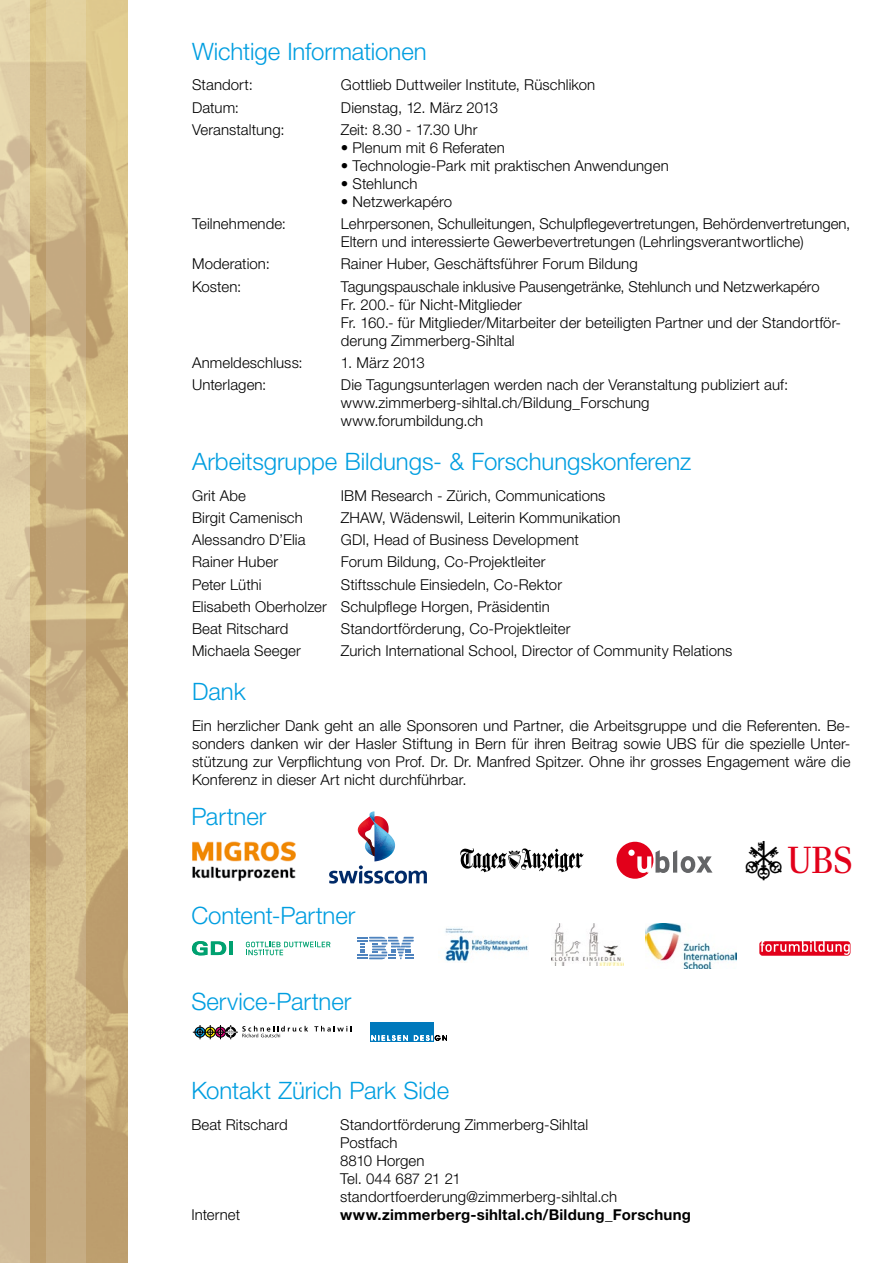
<style>
.page{position:relative;width:893px;height:1263px;background:#fff}
.page>*{position:absolute;margin:0;border:0;box-sizing:border-box;transform-origin:0 0}
.t1{font:36.75px "UBS Logo New";color:#000}
.t2{font:300 24px "Helvetica Neue LT Std";letter-spacing:-.005em;color:#009ee0}
.t3{font:300 15px/18px "Helvetica Neue LT Std";letter-spacing:.005em;color:#000}
.t4{font:700 15px "Helvetica Neue LT Std";letter-spacing:.015em;color:#000}
.s1{color:#e2001a}
</style>
<div class="page">
<img style="left:30px;top:0;width:98px;height:1263px">
<svg style="left:460px;top:848px;width:124px;height:24px"></svg>
<svg style="left:329px;top:811px;width:98px;height:73px"></svg>
<svg style="left:616px;top:842px;width:96px;height:37px"></svg>
<img style="left:192px;top:841px;width:104px;height:41px">
<svg style="left:46px;top:0;width:39px;height:1263px;background:#d0b98d"></svg>
<svg style="left:0;top:0;width:30px;height:1263px;background:#dac8a2"></svg>
<svg style="left:192px;top:941px;width:34px;height:14px"></svg>
<hr style="left:229px;top:941px;width:4px;height:14px;background:#00a170">
<svg style="left:246px;top:942px;width:84px;height:13px"></svg>
<img style="left:445px;top:928px;width:83px;height:35px">
<svg style="left:357px;top:937px;width:57px;height:22px"></svg>
<img style="left:552px;top:923px;width:71px;height:42px">
<img style="left:646px;top:923px;width:91px;height:46px">
<svg style="left:759px;top:941px;width:91px;height:15px"></svg>
<hr style="left:193px;top:1032px;width:45px;height:1px;background:#000">
<svg style="left:195px;top:1025px;width:41px;height:14px"></svg>
<svg style="left:242px;top:1026px;width:66px;height:11px"></svg>
<svg style="left:314px;top:1026px;width:37px;height:5px"></svg>
<div style="left:370px;top:1022px;width:64px;height:19px;background:#0079bc"></div>
<svg style="left:372px;top:1035px;width:36px;height:5px"></svg>
<svg style="left:414px;top:1035px;width:33px;height:5px"></svg>
<h2 class="t2" style="left:192px;top:36px;width:236px">Wichtige Informationen</h2>
<p class="t3" style="left:192px;top:76px;width:62px">Standort:</p>
<p class="t3" style="left:341px;top:76px;width:256px">Gottlieb Duttweiler Institute, Rüschlikon</p>
<p class="t3" style="left:192px;top:98px;width:48px">Datum:</p>
<p class="t3" style="left:341px;top:98px;width:159px">Dienstag, 12. März 2013</p>
<p class="t3" style="left:192px;top:120px;width:94px">Veranstaltung:</p>
<p class="t3" style="left:341px;top:120px;width:138px">Zeit: 8.30 - 17.30 Uhr</p>
<p class="t3" style="left:341px;top:138px;width:165px">• Plenum mit 6 Referaten</p>
<p class="t3" style="left:341px;top:156px;width:329px">• Technologie-Park mit praktischen Anwendungen</p>
<p class="t3" style="left:341px;top:174px;width:78px">• Stehlunch</p>
<p class="t3" style="left:341px;top:192px;width:113px">• Netzwerkapéro</p>
<p class="t3" style="left:192px;top:214px;width:96px">Teilnehmende:</p>
<p class="t3" style="left:341px;top:214px;width:511px">Lehrpersonen, Schulleitungen, Schulpflegevertretungen, Behördenvertretungen,<br>Eltern und interessierte Gewerbevertretungen (Lehrlingsverantwortliche)</p>
<p class="t3" style="left:192px;top:255px;width:79px">Moderation:</p>
<p class="t3" style="left:341px;top:255px;width:298px">Rainer Huber, Geschäftsführer Forum Bildung</p>
<p class="t3" style="left:192px;top:277px;width:51px">Kosten:</p>
<p class="t3" style="left:341px;top:277px;width:502px">Tagungspauschale inklusive Pausengetränke, Stehlunch und Netzwerkapéro<br>Fr. 200.- für Nicht-Mitglieder<br>Fr. 160.- für Mitglieder/Mitarbeiter der beteiligten Partner und der Standortför&shy;derung Zimmerberg-Sihltal</p>
<p class="t3" style="left:192px;top:353px;width:112px">Anmeldeschluss:</p>
<p class="t3" style="left:341px;top:353px;width:86px">1. März 2013</p>
<p class="t3" style="left:192px;top:376px;width:76px">Unterlagen:</p>
<p class="t3" style="left:341px;top:376px;width:449px">Die Tagungsunterlagen werden nach der Veranstaltung publiziert auf: www.zimmerberg-sihltal.ch/Bildung_Forschung www.forumbildung.ch</p>
<h2 class="t2" style="left:192px;top:446px;width:501px">Arbeitsgruppe Bildungs- &amp; Forschungskonferenz</h2>
<p class="t3" style="left:192px;top:486px;width:55px">Grit Abe</p>
<p class="t3" style="left:341px;top:486px;width:266px">IBM Research - Zürich, Communications</p>
<p class="t3" style="left:192px;top:508px;width:112px">Birgit Camenisch</p>
<p class="t3" style="left:341px;top:508px;width:281px">ZHAW, Wädenswil, Leiterin Kommunikation</p>
<p class="t3" style="left:192px;top:530px;width:115px">Alessandro D’Elia</p>
<p class="t3" style="left:341px;top:530px;width:239px">GDI, Head of Business Development</p>
<p class="t3" style="left:192px;top:553px;width:88px">Rainer Huber</p>
<p class="t3" style="left:341px;top:553px;width:206px">Forum Bildung, Co-Projektleiter</p>
<p class="t3" style="left:192px;top:575px;width:71px">Peter Lüthi</p>
<p class="t3" style="left:192px;top:573px;width:371px;line-height:22.2px;text-indent:149px">Stiftsschule Einsiedeln, Co-Rektor<br>Elisabeth Oberholzer Schulpflege Horgen, Präsidentin<br>Beat Ritschard</p>
<p class="t3" style="left:341px;top:619px;width:231px">Standortförderung, Co-Projektleiter</p>
<p class="t3" style="left:192px;top:642px;width:110px">Michaela Seeger</p>
<p class="t3" style="left:341px;top:642px;width:393px">Zurich International School, Director of Community Relations</p>
<h2 class="t2" style="left:192px;top:677px;width:55px">Dank</h2>
<p class="t3" style="left:192px;top:716px;width:660px;text-align:justify">Ein herzlicher Dank geht an alle Sponsoren und Partner, die Arbeitsgruppe und die Referenten. Be&shy;sonders danken wir der Hasler Stiftung in Bern für ihren Beitrag sowie UBS für die spezielle Unter&shy;stützung zur Verpflichtung von Prof. Dr. Dr. Manfred Spitzer. Ohne ihr grosses Engagement wäre die Konferenz in dieser Art nicht durchführbar.</p>
<h2 class="t2" style="left:191px;top:801px;width:77px">Partner</h2>
<h2 class="t2" style="left:191px;top:900px;width:166px">Content-Partner</h2>
<h2 class="t2" style="left:191px;top:986px;width:162px">Service-Partner</h2>
<h2 class="t2" style="left:191px;top:1076px;width:259px">Kontakt Zürich Park Side</h2>
<p class="t3" style="left:191px;top:1115px;width:98px">Beat Ritschard</p>
<p class="t3" style="left:340px;top:1115px;width:279px">Standortförderung Zimmerberg-Sihltal<br>Postfach<br>8810 Horgen<br>Tel. 044 687 21 21 standortfoerderung@zimmerberg-sihltal.ch</p>
<p class="t3" style="left:191px;top:1205px;width:50px">Internet</p>
<p class="t4" style="left:340px;top:1205px;width:352px">www.zimmerberg-sihltal.ch/Bildung_Forschung</p>
<h1 class="t1" style="left:746px;top:840px;width:107px">a<span class="s1">b</span></h1>
</div>
